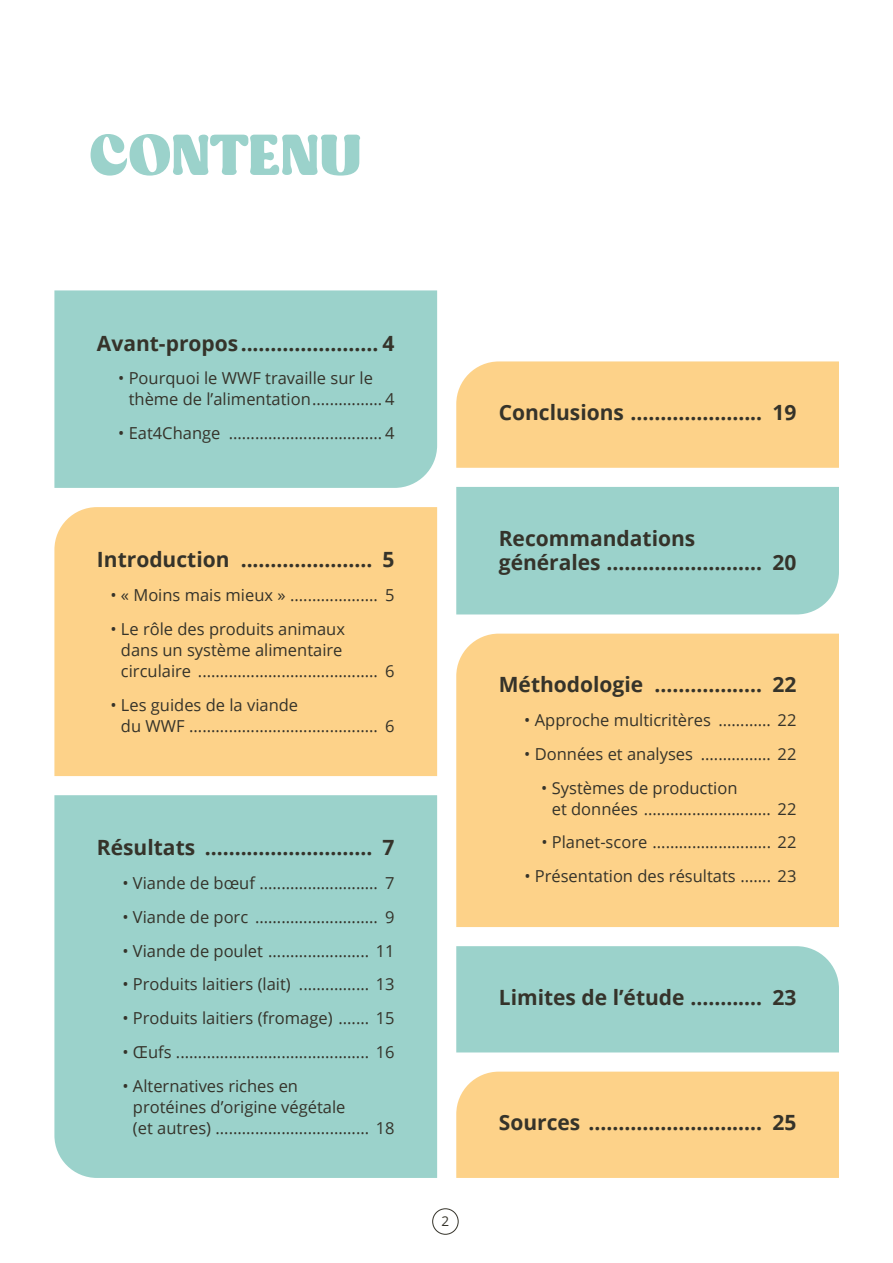
<style>
.page{position:relative;width:893px;height:1263px;background:#fff}
.page>*{position:absolute;margin:0;border:0;box-sizing:border-box;transform-origin:0 0}
.t1{font:900 63px "Capuche Trial";color:#9bd2cb}
.t2{font:700 21px/24px "Open Sans";color:#35332a}
.t3{font:16.5px/21px "Open Sans";color:#35332a}
.t4{font:13.5px "Open Sans";color:#35332a}
</style>
<div class="page">
<div style="left:432px;top:1208px;width:27px;height:27px;border:1px solid #35332a;border-radius:50%"></div>
<div style="left:54px;top:290px;width:383px;height:198px;background:#9bd2cb"></div>
<div style="left:456px;top:361px;width:383px;height:107px;background:#fdd289"></div>
<div style="left:54px;top:507px;width:383px;height:269px;background:#fdd289"></div>
<div style="left:456px;top:634px;width:383px;height:293px;background:#fdd289"></div>
<div style="left:54px;top:795px;width:383px;height:383px;background:#9bd2cb"></div>
<div style="left:456px;top:487px;width:383px;height:127px;background:#9bd2cb"></div>
<div style="left:456px;top:946px;width:383px;height:106px;background:#9bd2cb"></div>
<div style="left:456px;top:1071px;width:383px;height:107px;background:#fdd289"></div>
<h1 class="t1" style="left:89px;top:119px;width:274px">CONTENU</h1>
<p class="t2" style="left:97px;top:330px;width:299px">Avant-propos....................... 4</p>
<p class="t3" style="left:129px;top:367px;width:267px;text-indent:-10px">• Pourquoi le WWF travaille sur le thème de l’alimentation................ 4</p>
<p class="t3" style="left:118px;top:422px;width:278px">• Eat4Change ................................... 4</p>
<p class="t2" style="left:97px;top:547px;width:299px">Introduction ...................... 5</p>
<p class="t3" style="left:110px;top:584px;width:286px">• « Moins mais mieux » .................... 5</p>
<p class="t3" style="left:121px;top:618px;width:275px;text-indent:-10px">• Le rôle des produits animaux<br>dans un système alimentaire circulaire ......................................... 6</p>
<p class="t3" style="left:121px;top:694px;width:275px;text-indent:-10px">• Les guides de la viande<br>du WWF ........................................... 6</p>
<p class="t2" style="left:97px;top:835px;width:299px">Résultats ............................ 7</p>
<p class="t3" style="left:122px;top:872px;width:274px">• Viande de bœuf ........................... 7</p>
<p class="t3" style="left:122px;top:906px;width:274px">• Viande de porc ............................ 9</p>
<p class="t3" style="left:122px;top:940px;width:274px">• Viande de poulet ....................... 11</p>
<p class="t3" style="left:122px;top:973px;width:274px">• Produits laitiers (lait) ................ 13</p>
<p class="t3" style="left:122px;top:1007px;width:274px">• Produits laitiers (fromage) ....... 15</p>
<p class="t3" style="left:122px;top:1041px;width:274px">• Œufs ............................................ 16</p>
<p class="t3" style="left:133px;top:1075px;width:263px;text-indent:-10px">• Alternatives riches en<br>protéines d’origine végétale<br>(et autres) ................................... 18</p>
<p class="t4" style="left:442px;top:1212px;width:9px">2</p>
<p class="t2" style="left:499px;top:400px;width:299px">Conclusions ...................... 19</p>
<p class="t2" style="left:499px;top:525px;width:299px">Recommandations générales .......................... 20</p>
<p class="t2" style="left:499px;top:672px;width:299px">Méthodologie .................. 22</p>
<p class="t3" style="left:524px;top:709px;width:274px">• Approche multicritères ............ 22</p>
<p class="t3" style="left:524px;top:743px;width:274px">• Données et analyses ................ 22</p>
<p class="t3" style="left:552px;top:776px;width:246px;text-indent:-10px">• Systèmes de production<br>et données ............................. 22</p>
<p class="t3" style="left:541px;top:831px;width:257px">• Planet-score ........................... 22</p>
<p class="t3" style="left:524px;top:865px;width:274px">• Présentation des résultats ....... 23</p>
<p class="t2" style="left:499px;top:985px;width:299px">Limites de l’étude ............ 23</p>
<p class="t2" style="left:499px;top:1110px;width:299px">Sources ............................. 25</p>
</div>
